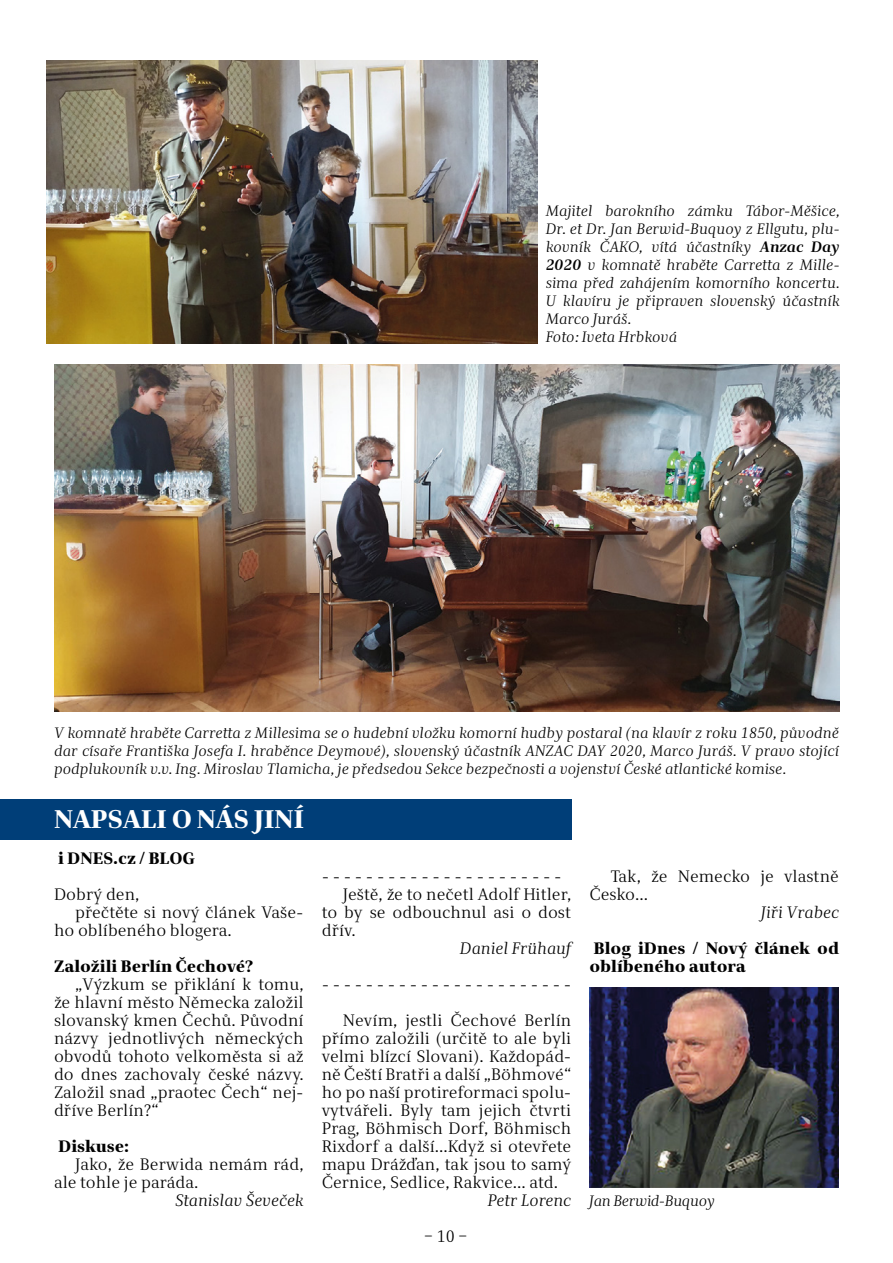
<style>
.page{position:relative;width:893px;height:1263px;background:#fff}
.page>*{position:absolute;margin:0;border:0;box-sizing:border-box;transform-origin:0 0}
.t1{font:800 25.5px "Alfon";color:#fff}
.t2{font:16.5px/18px "Alfon";color:#000;text-align:justify}
.t3{font:800 16.5px/18px "Alfon";color:#000}
.t4{font:italic 16.5px "Alfon";color:#000}
.t5{font:italic 15px/18px "Alfon";color:#000}
.t6{font:italic 15px "Alfon";letter-spacing:-.02em;color:#000}
.s1{font-weight:700}
</style>
<div class="page">
<div style="left:0;top:799px;width:571px;height:41px;background:#003e78"></div>
<img style="left:589px;top:987px;width:250px;height:200px">
<img style="left:47px;top:61px;width:491px;height:283px">
<img style="left:54px;top:364px;width:786px;height:348px">
<p class="t5" style="left:546px;top:202px;width:295px">Majitel barokního zámku Tábor-Měšice, Dr. et Dr. Jan Berwid-Buquoy z Ellgutu, plu&shy;kovník ČAKO, vítá účastníky <span class="s1">Anzac Day 2020</span> v komnatě hraběte Carretta z Mille&shy;sima před zahájením komorního koncertu.<br>U klavíru je připraven slovenský účastník Marco Juráš.<br>Foto: Iveta Hrbková</p>
<p class="t5" style="left:54px;top:724px;width:786px;text-align:justify">V komnatě hraběte Carretta z Millesima se o hudební vložku komorní hudby postaral (na klavír z roku 1850, původně dar císaře Františka Josefa I. hraběnce Deymové), slovenský účastník ANZAC DAY 2020, Marco Juráš. V pravo stojící podplukovník v.v. Ing. Miroslav Tlamicha, je předsedou Sekce bezpečnosti a vojenství České atlantické komise.</p>
<h1 class="t1" style="left:54px;top:804px;width:252px">NAPSALI O NÁS JINÍ</h1>
<p class="t3" style="left:58px;top:850px;width:138px">i DNES.cz / BLOG</p>
<p class="t2" style="left:54px;top:886px;width:87px">Dobrý den,</p>
<p class="t2" style="left:75px;top:904px;width:230px">přečtěte si nový článek Vaše-</p>
<p class="t2" style="left:54px;top:922px;width:179px">ho oblíbeného blogera.</p>
<p class="t3" style="left:54px;top:958px;width:201px">Založili Berlín Čechové?</p>
<p class="t2" style="left:54px;top:976px;width:251px;text-indent:21px">„Výzkum se přiklání k tomu, že hlavní město Německa založil slovanský kmen Čechů. Původní názvy jednotlivých německých obvodů tohoto velkoměsta si až do dnes zachovaly české názvy.<br>Založil snad „praotec Čech“ nej&shy;dříve Berlín?“</p>
<p class="t3" style="left:58px;top:1138px;width:72px">Diskuse:</p>
<p class="t2" style="left:54px;top:1156px;width:251px;text-indent:21px">Jako, že Berwida nemám rád, ale tohle je paráda.</p>
<p class="t4" style="left:175px;top:1191px;width:130px">Stanislav Ševeček</p>
<p class="t2" style="left:322px;top:868px;width:241px">- - - - - - - - - - - - - - - - - - - - - -</p>
<p class="t2" style="left:343px;top:886px;width:230px">Ještě, že to nečetl Adolf Hitler,</p>
<p class="t2" style="left:322px;top:904px;width:251px">to by se odbouchnul asi o dost</p>
<p class="t2" style="left:322px;top:922px;width:36px">dřív.</p>
<p class="t4" style="left:460px;top:939px;width:113px">Daniel Frühauf</p>
<p class="t2" style="left:322px;top:967px;width:251px;line-height:36px;text-align:right">- - - - - - - - - - - - - - - - - - - - - - -<br>Nevím, jestli Čechové Berlín</p>
<p class="t2" style="left:322px;top:1030px;width:251px">přímo založili (určitě to ale byli velmi blízcí Slovani). Každopád&shy;ně Čeští Bratři a další „Böhmové“ ho po naší protireformaci spolu&shy;vytvářeli. Byly tam jejich čtvrti Prag, Böhmisch Dorf, Böhmisch Rixdorf a další...Když si otevřete mapu Drážďan, tak jsou to samý Černice, Sedlice, Rakvice... atd.</p>
<p class="t4" style="left:488px;top:1191px;width:85px">Petr Lorenc</p>
<p class="t2" style="left:424px;top:1228px;width:44px">– 10 –</p>
<p class="t2" style="left:589px;top:868px;width:251px;text-indent:21px">Tak, že Nemecko je vlastně<br>Česko...</p>
<p class="t4" style="left:761px;top:903px;width:80px">Jiři Vrabec</p>
<p class="t3" style="left:589px;top:940px;width:251px">Blog iDnes / Nový článek od oblíbeného autora</p>
<p class="t6" style="left:589px;top:1192px;width:127px">Jan Berwid-Buquoy</p>
</div>
